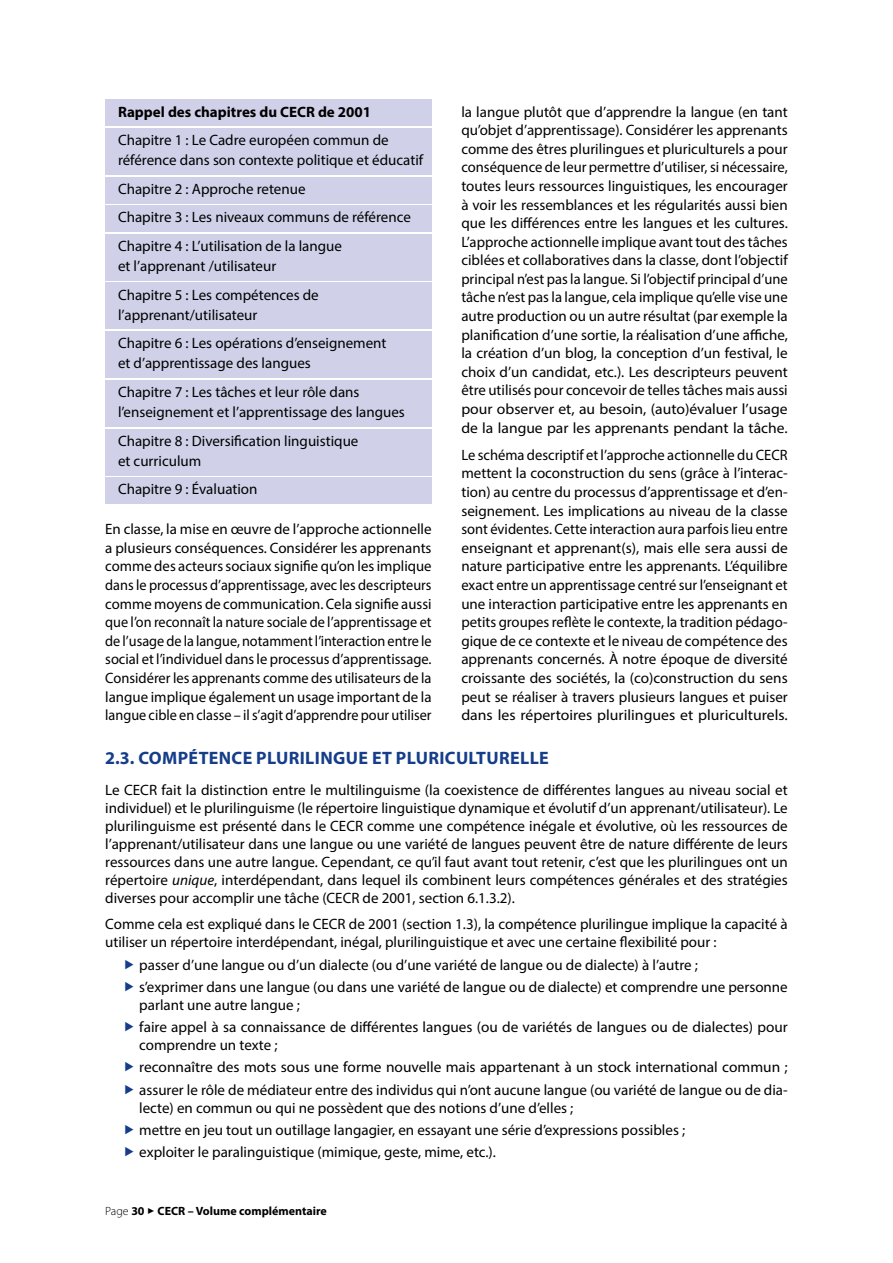
<style>
.page{position:relative;width:893px;height:1263px;background:#fff}
.page>*{position:absolute;margin:0;border:0;box-sizing:border-box;transform-origin:0 0}
.t1{font:700 18px "Myriad Pro";letter-spacing:.02em;color:#153d8a}
.t2{font:15px/18.6px "Myriad Pro";color:#000}
.t3{font:700 15px "Myriad Pro";color:#000}
.t4{font:700 12px "Myriad Pro";color:#000}
.s1{font-style:italic}
.s2{font-weight:300}
</style>
<div class="page">
<div style="left:105px;top:100px;width:327px;height:26px;background:#d0d1e9"></div>
<div style="left:105px;top:128px;width:327px;height:46px;background:#d0d1e9"></div>
<div style="left:105px;top:177px;width:327px;height:26px;background:#d0d1e9"></div>
<div style="left:105px;top:206px;width:327px;height:26px;background:#d0d1e9"></div>
<div style="left:105px;top:234px;width:327px;height:46px;background:#d0d1e9"></div>
<div style="left:105px;top:283px;width:327px;height:46px;background:#d0d1e9"></div>
<div style="left:105px;top:332px;width:327px;height:46px;background:#d0d1e9"></div>
<div style="left:105px;top:380px;width:327px;height:46px;background:#d0d1e9"></div>
<div style="left:105px;top:429px;width:327px;height:46px;background:#d0d1e9"></div>
<div style="left:105px;top:478px;width:327px;height:26px;background:#d0d1e9"></div>
<p class="t3" style="left:118px;top:102px;width:255px">Rappel des chapitres du CECR de 2001</p>
<p class="t2" style="left:118px;top:130px;width:307px;line-height:20.1px">Chapitre 1 : Le Cadre européen commun de référence dans son contexte politique et éducatif</p>
<p class="t2" style="left:118px;top:174px;width:294px;line-height:28.7px">Chapitre 2 : Approche retenue<br>Chapitre 3 : Les niveaux communs de référence<br>Chapitre 4 : L’utilisation de la langue</p>
<p class="t2" style="left:118px;top:251px;width:202px;line-height:28.7px">et l’apprenant /utilisateur<br>Chapitre 5 : Les compétences de</p>
<p class="t2" style="left:118px;top:300px;width:270px;line-height:28.7px">l’apprenant/utilisateur<br>Chapitre 6 : Les opérations d’enseignement</p>
<p class="t2" style="left:118px;top:349px;width:243px;line-height:28.7px">et d’apprentissage des langues<br>Chapitre 7 : Les tâches et leur rôle dans</p>
<p class="t2" style="left:118px;top:397px;width:288px;line-height:28.7px">l’enseignement et l’apprentissage des langues<br>Chapitre 8 : Diversification linguistique</p>
<p class="t2" style="left:118px;top:446px;width:141px;line-height:28.7px">et curriculum<br>Chapitre 9 : Évaluation</p>
<p class="t2" style="left:105px;top:520px;width:328px;text-align:justify">En classe, la mise en œuvre de l’approche actionnelle a plusieurs conséquences. Considérer les apprenants comme des acteurs sociaux signifie qu’on les implique dans le processus d’apprentissage, avec les descripteurs comme moyens de communication. Cela signifie aussi que l’on reconnaît la nature sociale de l’apprentissage et de l’usage de la langue, notamment l’interaction entre le social et l’individuel dans le processus d’apprentissage.<br>Considérer les apprenants comme des utilisateurs de la langue implique également un usage important de la langue cible en classe – il s’agit d’apprendre pour utiliser</p>
<p class="t2" style="left:461px;top:102px;width:328px;text-align:justify">la langue plutôt que d’apprendre la langue (en tant qu’objet d’apprentissage). Considérer les apprenants comme des êtres plurilingues et pluriculturels a pour conséquence de leur permettre d’utiliser, si nécessaire, toutes leurs ressources linguistiques, les encourager à voir les ressemblances et les régularités aussi bien que les différences entre les langues et les cultures.<br>L’approche actionnelle implique avant tout des tâches ciblées et collaboratives dans la classe, dont l’objectif principal n’est pas la langue. Si l’objectif principal d’une tâche n’est pas la langue, cela implique qu’elle vise une autre production ou un autre résultat (par exemple la planification d’une sortie, la réalisation d’une affiche, la création d’un blog, la conception d’un festival, le choix d’un candidat, etc.). Les descripteurs peuvent être utilisés pour concevoir de telles tâches mais aussi pour observer et, au besoin, (auto)évaluer l’usage de la langue par les apprenants pendant la tâche.</p>
<p class="t2" style="left:461px;top:445px;width:328px;text-align:justify">Le schéma descriptif et l’approche actionnelle du CECR mettent la coconstruction du sens (grâce à l’interac&shy;tion) au centre du processus d’apprentissage et d’en&shy;seignement. Les implications au niveau de la classe sont évidentes. Cette interaction aura parfois lieu entre enseignant et apprenant(s), mais elle sera aussi de nature participative entre les apprenants. L’équilibre exact entre un apprentissage centré sur l’enseignant et une interaction participative entre les apprenants en petits groupes reflète le contexte, la tradition pédago&shy;gique de ce contexte et le niveau de compétence des apprenants concernés. À notre époque de diversité croissante des sociétés, la (co)construction du sens peut se réaliser à travers plusieurs langues et puiser dans les répertoires plurilingues et pluriculturels.</p>
<p class="t1" style="left:105px;top:746px;width:445px">2.3. COMPÉTENCE PLURILINGUE ET PLURICULTURELLE</p>
<p class="t2" style="left:105px;top:780px;width:684px;line-height:18px;text-align:justify">Le CECR fait la distinction entre le multilinguisme (la coexistence de différentes langues au niveau social et individuel) et le plurilinguisme (le répertoire linguistique dynamique et évolutif d’un apprenant/utilisateur). Le plurilinguisme est présenté dans le CECR comme une compétence inégale et évolutive, où les ressources de l’apprenant/utilisateur dans une langue ou une variété de langues peuvent être de nature différente de leurs ressources dans une autre langue. Cependant, ce qu’il faut avant tout retenir, c’est que les plurilingues ont un répertoire <span class="s1">unique</span>, interdépendant, dans lequel ils combinent leurs compétences générales et des stratégies diverses pour accomplir une tâche (CECR de 2001, section 6.1.3.2).</p>
<p class="t2" style="left:105px;top:915px;width:684px;line-height:18px">Comme cela est expliqué dans le CECR de 2001 (section 1.3), la compétence plurilingue implique la capacité à utiliser un répertoire interdépendant, inégal, plurilinguistique et avec une certaine flexibilité pour :</p>
<p class="t2" style="left:139px;top:953px;width:650px;line-height:22.2px">passer d’une langue ou d’un dialecte (ou d’une variété de langue ou de dialecte) à l’autre ;<br>s’exprimer dans une langue (ou dans une variété de langue ou de dialecte) et comprendre une personne</p>
<p class="t2" style="left:139px;top:993px;width:650px;line-height:22.4px">parlant une autre langue ;<br>faire appel à sa connaissance de différentes langues (ou de variétés de langues ou de dialectes) pour</p>
<p class="t2" style="left:139px;top:1034px;width:650px;line-height:22.4px">comprendre un texte ;<br>reconnaître des mots sous une forme nouvelle mais appartenant à un stock international commun ; assurer le rôle de médiateur entre des individus qui n’ont aucune langue (ou variété de langue ou de dia-</p>
<p class="t2" style="left:139px;top:1096px;width:547px;line-height:22.4px">lecte) en commun ou qui ne possèdent que des notions d’une d’elles ;<br>mettre en jeu tout un outillage langagier, en essayant une série d’expressions possibles ; exploiter le paralinguistique (mimique, geste, mime, etc.).</p>
<p class="t4" style="left:105px;top:1203px;width:223px"><span class="s2">Page</span> 30 ✓ CECR – Volume complémentaire</p>
</div>
